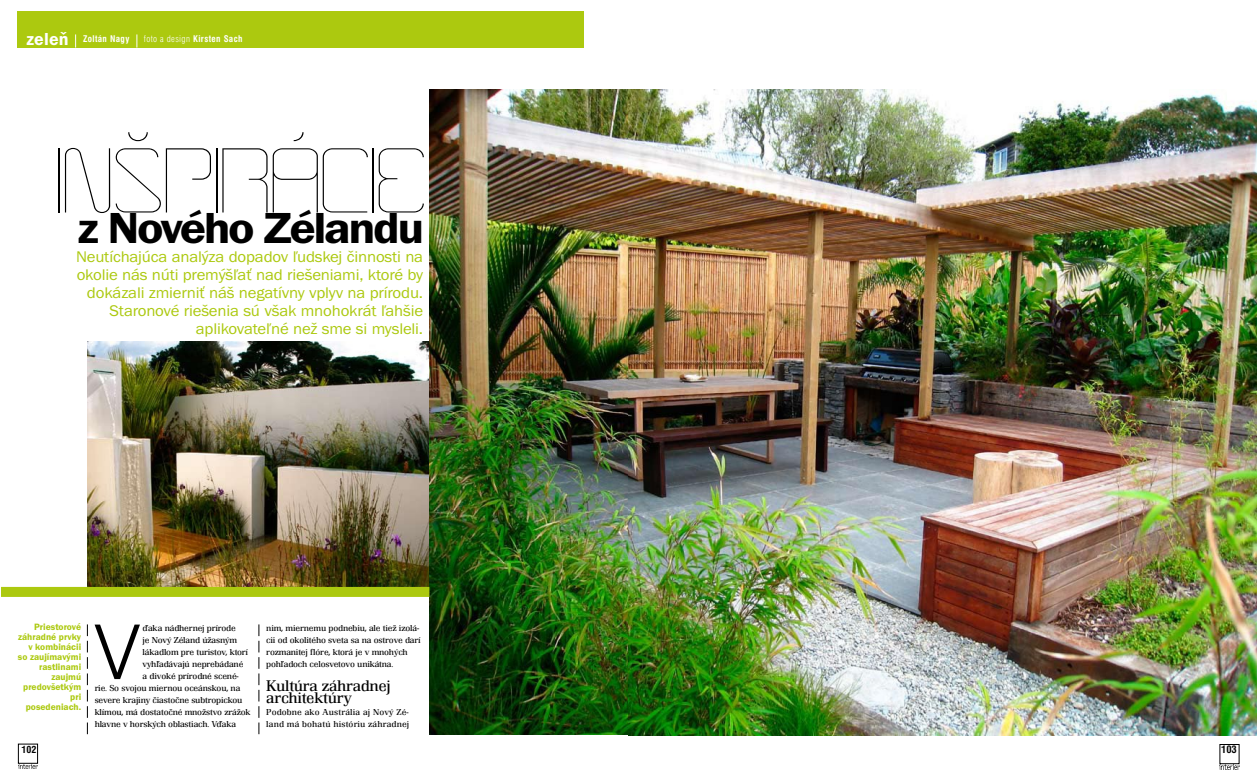
<style>
.page{position:relative;width:1259px;height:780px;background:#fff}
.page>*{position:absolute;margin:0;border:0;box-sizing:border-box;transform-origin:0 0}
.t1{font:90px "Boulder";letter-spacing:-.07em;color:#000;scale:1.1 1}
.t2{font:75.8px "Swiss 721 AT Light";color:#000;scale:1.05 1}
.t3{font:45px "Franklin Got Itc TOT Dem";letter-spacing:-.05em;color:#000;scale:1.1 1}
.t4{font:16px/18px "Franklin Got Itc TOT Boo";letter-spacing:-.01em;color:#acc90f;text-align:right;scale:1.05 1}
.t5{font:300 16px/12px "Renault TOT";letter-spacing:-.02em;color:#000;scale:1.05 1}
.t6{font:condensed 10px "Swiss 721 AT Bold";color:#000;scale:1.05 1}
.t7{font:9.5px/10px "Franklin Got Itc TOT Dem";color:#acc90f;text-align:right}
.t8{font:condensed 9.5px "Swiss 721 AT Bold";color:#000;scale:1.05 1}
.t9{font:300 9px/12px "Renault TOT";letter-spacing:-.02em;color:#000;scale:1.05 1}
.t10{font:300 9px/12px "Renault TOT";letter-spacing:.01em;color:#000;scale:1.05 1}
.t11{font:condensed 9px "Swiss 721 AT Light";letter-spacing:.04em;color:#fff}
.t12{font:condensed 9px "Swiss 721 AT Bold";letter-spacing:.04em;color:#fff}
.s1{font-family:"Franklin Got Itc TOT Dem";font-stretch:normal;font-size:18px}
.s2{font-family:"Swiss 721 AT Bold"}
</style>
<div class="page">
<div style="left:18px;top:11px;width:566px;height:36px;background:#acc90f"></div>
<img style="left:87px;top:341px;width:342px;height:246px">
<img style="left:429px;top:89px;width:827px;height:646px">
<div style="left:18px;top:744px;width:20px;height:19px;border:1px solid #000"></div>
<img style="left:18px;top:763px;width:20px;height:5px">
<svg style="left:259px;top:624px;width:1px;height:110px"></svg>
<svg style="left:87px;top:624px;width:1px;height:110px"></svg>
<svg style="left:136px;top:34px;width:1px;height:14px"></svg>
<svg style="left:75px;top:34px;width:1px;height:14px"></svg>
<div style="left:1px;top:587px;width:428px;height:10px;background:#acc90f"></div>
<img style="left:1219px;top:763px;width:20px;height:6px">
<p class="t12" style="left:27px;top:33px;width:104px"><span class="s1">zeleň</span> Zoltán Nagy</p>
<p class="t11" style="left:144px;top:34px;width:100px">foto a design <span class="s2">Kirsten Sach</span></p>
<p class="t1" style="left:53px;top:114px;width:344px">INŠPIRÁCIE</p>
<p class="t3" style="left:78px;top:203px;width:316px">z Nového Zélandu</p>
<p class="t4" style="left:76px;top:248px;width:332px">Neutíchajúca analýza dopadov ľudskej činnosti na okolie nás núti premýšľať nad riešeniami, ktoré by dokázali zmierniť náš negatívny vplyv na prírodu.<br>Staronové riešenia sú však mnohokrát ľahšie aplikovateľné než sme si mysleli.</p>
<p class="t7" style="left:18px;top:622px;width:65px">Priestorové záhradné prvky v kombinácii so zaujímavými rastlinami zaujmú predovšetkým pri posedeniach.</p>
<p class="t8" style="left:22px;top:743px;width:16px">102</p>
<p class="t2" style="left:95px;top:606px;width:45px">V</p>
<p class="t9" style="left:143px;top:622px;width:90px">ďaka nádhernej prírode</p>
<p class="t9" style="left:143px;top:634px;width:91px">je Nový Zéland úžasným</p>
<p class="t9" style="left:143px;top:646px;width:102px">lákadlom pre turistov, ktorí</p>
<p class="t9" style="left:143px;top:658px;width:97px">vyhľadávajú neprebádané</p>
<p class="t9" style="left:143px;top:670px;width:93px">a divoké prírodné scené-</p>
<p class="t9" style="left:95px;top:682px;width:140px">rie. So svojou miernou oceánskou, na</p>
<p class="t9" style="left:95px;top:694px;width:142px">severe krajiny čiastočne subtropickou</p>
<p class="t9" style="left:95px;top:706px;width:150px">klímou, má dostatočné množstvo zrážok</p>
<p class="t9" style="left:95px;top:718px;width:136px">hlavne v horských oblastiach. Vďaka</p>
<p class="t9" style="left:266px;top:622px;width:149px">nim, miernemu podnebiu, ale tiež izolá&shy;cii od okolitého sveta sa na ostrove darí rozmanitej flóre, ktorá je v mnohých pohľadoch celosvetovo unikátna.</p>
<p class="t5" style="left:266px;top:680px;width:120px">Kultúra záhradnej architektúry</p>
<p class="t10" style="left:266px;top:706px;width:138px">Podobne ako Austrália aj Nový Zé&shy;land má bohatú históriu záhradnej</p>
<p class="t6" style="left:1221px;top:743px;width:16px">103</p>
</div>
